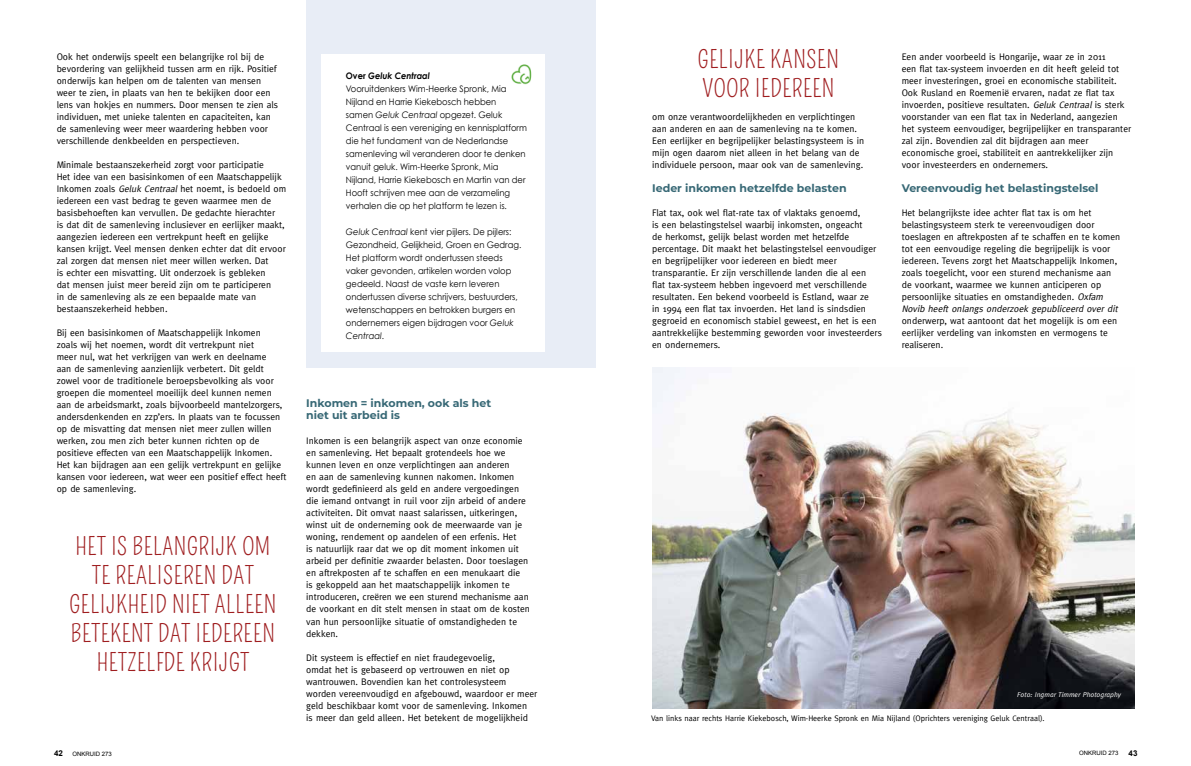
<style>
.page{position:relative;width:1191px;height:766px;background:#fff}
.page>*{position:absolute;margin:0;border:0;box-sizing:border-box;transform-origin:0 0}
.t1{font:24px/29px "Pompiere";letter-spacing:.02em;color:#9f1d1f;text-align:center}
.t2{font:700 11px/12px "Montserrat";color:#376875}
.t3{font:9.5px/12px "Meta";color:#000}
.t4{font:9px/13px "Century Gothic";color:#000;scale:.93 1}
.t5{font:8px "Meta";color:#000}
.t6{font:700 8px "Arial";color:#000}
.t7{font:italic 7px "Meta";color:#fff}
.t8{font:6px "Arial";color:#000}
.s1{font-style:italic}
.s2{font-weight:700}
.s3{font-weight:700;font-style:italic}
.s4{font-weight:700;font-size:8px}
</style>
<div class="page">
<div style="left:306px;top:0;width:289px;height:367px;background:#e8edf6"></div>
<div style="left:321px;top:54px;width:223px;height:297px;background:#fff"></div>
<img style="left:652px;top:367px;width:482px;height:341px">
<img style="left:511px;top:64px;width:21px;height:21px">
<p class="t3" style="left:57px;top:51px;width:223px">Ook het onderwijs speelt een belangrijke rol bij de bevordering van gelijkheid tussen arm en rijk. Positief onderwijs kan helpen om de talenten van mensen weer te zien, in plaats van hen te bekijken door een lens van hokjes en nummers. Door mensen te zien als individuen, met unieke talenten en capaciteiten, kan de samenleving weer meer waardering hebben voor verschillende denkbeelden en perspectieven.</p>
<p class="t3" style="left:57px;top:159px;width:231px">Minimale bestaanszekerheid zorgt voor participatie<br>Het idee van een basisinkomen of een Maatschappelijk Inkomen zoals <span class="s1">Geluk Centraal</span> het noemt, is bedoeld om iedereen een vast bedrag te geven waarmee men de basisbehoeften kan vervullen. De gedachte hierachter<br>is dat dit de samenleving inclusiever en eerlijker maakt, aangezien iedereen een vertrekpunt heeft en gelijke kansen krijgt. Veel mensen denken echter dat dit ervoor zal zorgen dat mensen niet meer willen werken. Dat<br>is echter een misvatting. Uit onderzoek is gebleken<br>dat mensen juist meer bereid zijn om te participeren<br>in de samenleving als ze een bepaalde mate van bestaanszekerheid hebben.</p>
<p class="t3" style="left:57px;top:327px;width:231px">Bij een basisinkomen of Maatschappelijk Inkomen<br>zoals wij het noemen, wordt dit vertrekpunt niet<br>meer nul, wat het verkrijgen van werk en deelname<br>aan de samenleving aanzienlijk verbetert. Dit geldt zowel voor de traditionele beroepsbevolking als voor groepen die momenteel moeilijk deel kunnen nemen aan de arbeidsmarkt, zoals bijvoorbeeld mantelzorgers, andersdenkenden en zzp’ers. In plaats van te focussen op de misvatting dat mensen niet meer zullen willen werken, zou men zich beter kunnen richten op de positieve effecten van een Maatschappelijk Inkomen.<br>Het kan bijdragen aan een gelijk vertrekpunt en gelijke kansen voor iedereen, wat weer een positief effect heeft op de samenleving.</p>
<h1 class="t1" style="left:69px;top:532px;width:208px">HET IS BELANGRIJK OM<br>TE REALISEREN DAT<br>GELIJKHEID NIET ALLEEN<br>BETEKENT DAT IEDEREEN<br>HETZELFDE KRIJGT</h1>
<p class="t4" style="left:346px;top:69px;width:196px"><span class="s2">Over</span> <span class="s3">Geluk Centraal<br></span>Vooruitdenkers Wim-Heerke Spronk, Mia Nijland en Harrie Kiekebosch hebben<br>samen <span class="s1">Geluk Centraal</span> opgezet. Geluk Centraal is een vereniging en kennisplatform die het fundament van de Nederlandse samenleving wil veranderen door te denken vanuit geluk. Wim-Heerke Spronk, Mia Nijland, Harrie Kiekebosch en Martin van der Hooft schrijven mee aan de verzameling verhalen die op het platform te lezen is.</p>
<p class="t4" style="left:346px;top:225px;width:190px"><span class="s1">Geluk Centraal</span> kent vier pijlers. De pijlers:<br>Gezondheid, Gelijkheid, Groen en Gedrag.<br>Het platform wordt ondertussen steeds vaker gevonden, artikelen worden volop gedeeld. Naast de vaste kern leveren ondertussen diverse schrijvers, bestuurders, wetenschappers en betrokken burgers en ondernemers eigen bijdragen voor <span class="s1">Geluk Centraal</span>.</p>
<p class="t2" style="left:306px;top:396px;width:186px">Inkomen = inkomen, ook als het niet uit arbeid is</p>
<p class="t3" style="left:306px;top:435px;width:225px">Inkomen is een belangrijk aspect van onze economie en samenleving. Het bepaalt grotendeels hoe we kunnen leven en onze verplichtingen aan anderen<br>en aan de samenleving kunnen nakomen. Inkomen wordt gedefinieerd als geld en andere vergoedingen die iemand ontvangt in ruil voor zijn arbeid of andere activiteiten. Dit omvat naast salarissen, uitkeringen, winst uit de onderneming ook de meerwaarde van je woning, rendement op aandelen of een erfenis. Het<br>is natuurlijk raar dat we op dit moment inkomen uit arbeid per definitie zwaarder belasten. Door toeslagen en aftrekposten af te schaffen en een menukaart die<br>is gekoppeld aan het maatschappelijk inkomen te introduceren, creëren we een sturend mechanisme aan de voorkant en dit stelt mensen in staat om de kosten van hun persoonlijke situatie of omstandigheden te dekken.</p>
<p class="t3" style="left:306px;top:651px;width:232px">Dit systeem is effectief en niet fraudegevoelig,<br>omdat het is gebaseerd op vertrouwen en niet op wantrouwen. Bovendien kan het controlesysteem worden vereenvoudigd en afgebouwd, waardoor er meer geld beschikbaar komt voor de samenleving. Inkomen<br>is meer dan geld alleen. Het betekent de mogelijkheid</p>
<h1 class="t1" style="left:698px;top:45px;width:142px;text-align:left">GELIJKE KANSEN<br>VOOR IEDEREEN</h1>
<p class="t3" style="left:652px;top:111px;width:213px">om onze verantwoordelijkheden en verplichtingen aan anderen en aan de samenleving na te komen.<br>Een eerlijker en begrijpelijker belastingsysteem is in mijn ogen daarom niet alleen in het belang van de individuele persoon, maar ook van de samenleving.</p>
<p class="t2" style="left:652px;top:182px;width:196px">Ieder inkomen hetzelfde belasten</p>
<p class="t3" style="left:652px;top:207px;width:231px">Flat tax, ook wel flat-rate tax of vlaktaks genoemd,<br>is een belastingstelsel waarbij inkomsten, ongeacht<br>de herkomst, gelijk belast worden met hetzelfde percentage. Dit maakt het belastingstelsel eenvoudiger en begrijpelijker voor iedereen en biedt meer transparantie. Er zijn verschillende landen die al een<br>flat tax-systeem hebben ingevoerd met verschillende resultaten. Een bekend voorbeeld is Estland, waar ze<br>in 1994 een flat tax invoerden. Het land is sindsdien gegroeid en economisch stabiel geweest, en het is een aantrekkelijke bestemming geworden voor investeerders en ondernemers.</p>
<p class="t3" style="left:901px;top:51px;width:231px">Een ander voorbeeld is Hongarije, waar ze in 2011<br>een flat tax-systeem invoerden en dit heeft geleid tot meer investeringen, groei en economische stabiliteit.<br>Ook Rusland en Roemenië ervaren, nadat ze flat tax invoerden, positieve resultaten. <span class="s1">Geluk Centraal</span> is sterk voorstander van een flat tax in Nederland, aangezien het systeem eenvoudiger, begrijpelijker en transparanter zal zijn. Bovendien zal dit bijdragen aan meer economische groei, stabiliteit en aantrekkelijker zijn voor investeerders en ondernemers.</p>
<p class="t2" style="left:901px;top:182px;width:198px">Vereenvoudig het belastingstelsel</p>
<p class="t3" style="left:901px;top:207px;width:220px">Het belangrijkste idee achter flat tax is om het belastingsysteem sterk te vereenvoudigen door toeslagen en aftrekposten af te schaffen en te komen tot een eenvoudige regeling die begrijpelijk is voor iedereen. Tevens zorgt het Maatschappelijk Inkomen, zoals toegelicht, voor een sturend mechanisme aan de voorkant, waarmee we kunnen anticiperen op persoonlijke situaties en omstandigheden. <span class="s1">Oxfam Novib heeft onlangs onderzoek gepubliceerd over dit</span></p>
<p class="t3" style="left:901px;top:315px;width:217px">onderwerp, wat aantoont dat het mogelijk is om een eerlijker verdeling van inkomsten en vermogens te realiseren.</p>
<p class="t7" style="left:1017px;top:690px;width:105px">Foto: Ingmar Timmer Photography</p>
<p class="t5" style="left:651px;top:713px;width:395px">Van links naar rechts Harrie Kiekebosch, Wim-Heerke Spronk en Mia Nijland (Oprichters vereniging Geluk Centraal).</p>
<p class="t8" style="left:54px;top:750px;width:59px"><span class="s4">42</span> ONKRUID 273</p>
<p class="t8" style="left:1079px;top:749px;width:41px">ONKRUID 273</p>
<p class="t6" style="left:1128px;top:747px;width:10px">43</p>
</div>
